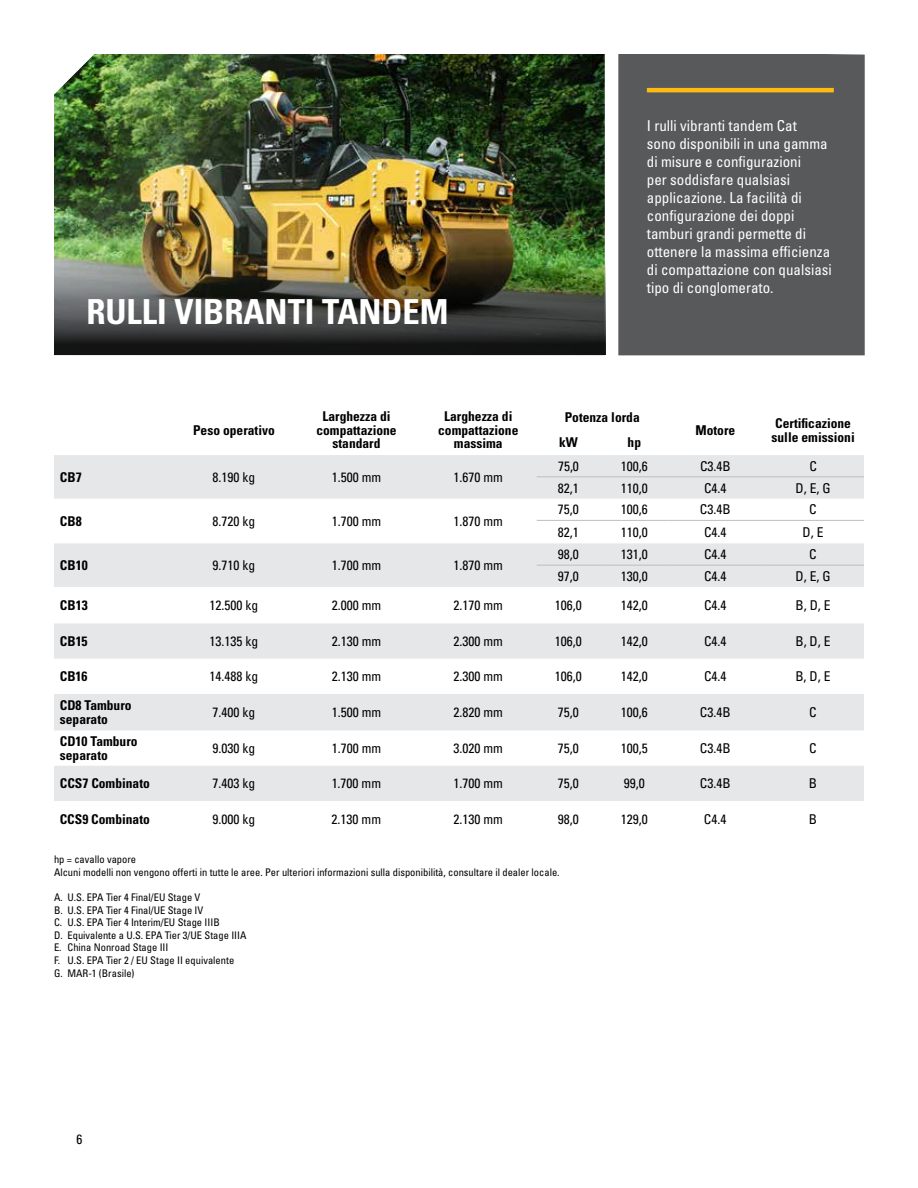
<style>
.page{position:relative;width:918px;height:1188px;background:#fff}
.page>*{position:absolute;margin:0;border:0;box-sizing:border-box;transform-origin:0 0}
.t1{font:700 condensed 34.5px "Univers LT Std";color:#fff}
.t2{font:condensed 15px/18px "Univers LT Std";color:#fff}
.t3{font:condensed 13.5px "Univers LT Std";color:#000}
.t4{font:700 condensed 13.5px/13.5px "Univers LT Std";color:#000}
.t5{font:condensed 10.5px/12.6px "Univers LT Std";color:#000}
</style>
<div class="page">
<img style="left:54px;top:54px;width:551px;height:57px">
<svg style="left:54px;top:455px;width:810px;height:346px;fill:#e6e7e8"></svg>
<hr style="left:537px;top:477px;width:64px;height:1px;background:#bcbec0">
<hr style="left:601px;top:477px;width:68px;height:1px;background:#bcbec0">
<hr style="left:669px;top:477px;width:94px;height:1px;background:#bcbec0">
<hr style="left:763px;top:477px;width:101px;height:1px;background:#bcbec0">
<hr style="left:537px;top:520px;width:64px;height:1px;background:#bcbec0">
<hr style="left:601px;top:520px;width:68px;height:1px;background:#bcbec0">
<hr style="left:669px;top:520px;width:94px;height:1px;background:#bcbec0">
<hr style="left:763px;top:520px;width:101px;height:1px;background:#bcbec0">
<hr style="left:537px;top:565px;width:64px;height:1px;background:#bcbec0">
<hr style="left:601px;top:565px;width:68px;height:1px;background:#bcbec0">
<hr style="left:669px;top:565px;width:94px;height:1px;background:#bcbec0">
<hr style="left:763px;top:565px;width:101px;height:1px;background:#bcbec0">
<div style="left:618px;top:54px;width:247px;height:301px;background:#58595b"></div>
<hr style="left:647px;top:88px;width:187px;height:4px;background:#fdba12">
<img style="left:54px;top:111px;width:552px;height:244px">
<h1 class="t1" style="left:86px;top:290px;width:364px">RULLI VIBRANTI TANDEM</h1>
<p class="t2" style="left:647px;top:116px;width:186px">I rulli vibranti tandem Cat<br>sono disponibili in una gamma di misure e configurazioni<br>per soddisfare qualsiasi applicazione. La facilità di configurazione dei doppi tamburi grandi permette di ottenere la massima efficienza di compattazione con qualsiasi tipo di conglomerato.</p>
<p class="t4" style="left:193px;top:423px;width:83px">Peso operativo</p>
<p class="t4" style="left:316px;top:410px;width:82px;text-align:center">Larghezza di compattazione standard</p>
<p class="t4" style="left:438px;top:410px;width:82px;text-align:center">Larghezza di compattazione massima</p>
<p class="t4" style="left:565px;top:411px;width:77px">Potenza lorda</p>
<p class="t4" style="left:559px;top:436px;width:20px">kW</p>
<p class="t4" style="left:628px;top:436px;width:15px">hp</p>
<p class="t4" style="left:696px;top:423px;width:41px">Motore</p>
<p class="t4" style="left:772px;top:417px;width:85px">Certificazione sulle emissioni</p>
<p class="t4" style="left:60px;top:470px;width:23px">CB7</p>
<p class="t3" style="left:213px;top:468px;width:44px">8.190 kg</p>
<p class="t3" style="left:332px;top:468px;width:51px">1.500 mm</p>
<p class="t3" style="left:454px;top:468px;width:51px">1.670 mm</p>
<p class="t4" style="left:60px;top:514px;width:23px">CB8</p>
<p class="t3" style="left:213px;top:513px;width:44px">8.720 kg</p>
<p class="t3" style="left:332px;top:513px;width:51px">1.700 mm</p>
<p class="t3" style="left:454px;top:513px;width:51px">1.870 mm</p>
<p class="t4" style="left:60px;top:558px;width:29px">CB10</p>
<p class="t3" style="left:213px;top:557px;width:44px">9.710 kg</p>
<p class="t3" style="left:332px;top:557px;width:51px">1.700 mm</p>
<p class="t3" style="left:454px;top:557px;width:51px">1.870 mm</p>
<p class="t3" style="left:558px;top:457px;width:22px">75,0</p>
<p class="t3" style="left:621px;top:457px;width:28px">100,6</p>
<p class="t3" style="left:700px;top:457px;width:32px">C3.4B</p>
<p class="t3" style="left:809px;top:457px;width:9px">C</p>
<p class="t3" style="left:558px;top:479px;width:22px">82,1</p>
<p class="t3" style="left:621px;top:479px;width:28px">110,0</p>
<p class="t3" style="left:704px;top:479px;width:24px">C4.4</p>
<p class="t3" style="left:795px;top:479px;width:37px">D, E, G</p>
<p class="t3" style="left:558px;top:501px;width:22px">75,0</p>
<p class="t3" style="left:621px;top:501px;width:28px">100,6</p>
<p class="t3" style="left:700px;top:501px;width:32px">C3.4B</p>
<p class="t3" style="left:809px;top:501px;width:9px">C</p>
<p class="t3" style="left:558px;top:523px;width:22px">82,1</p>
<p class="t3" style="left:621px;top:523px;width:28px">110,0</p>
<p class="t3" style="left:704px;top:523px;width:24px">C4.4</p>
<p class="t3" style="left:803px;top:523px;width:22px">D, E</p>
<p class="t3" style="left:558px;top:546px;width:22px">98,0</p>
<p class="t3" style="left:621px;top:546px;width:28px">131,0</p>
<p class="t3" style="left:704px;top:546px;width:24px">C4.4</p>
<p class="t3" style="left:809px;top:546px;width:9px">C</p>
<p class="t3" style="left:558px;top:568px;width:22px">97,0</p>
<p class="t3" style="left:621px;top:568px;width:28px">130,0</p>
<p class="t3" style="left:704px;top:568px;width:24px">C4.4</p>
<p class="t3" style="left:795px;top:568px;width:37px">D, E, G</p>
<p class="t4" style="left:60px;top:598px;width:29px">CB13</p>
<p class="t3" style="left:210px;top:597px;width:50px">12.500 kg</p>
<p class="t3" style="left:332px;top:597px;width:51px">2.000 mm</p>
<p class="t3" style="left:454px;top:597px;width:51px">2.170 mm</p>
<p class="t3" style="left:555px;top:597px;width:28px">106,0</p>
<p class="t3" style="left:621px;top:597px;width:28px">142,0</p>
<p class="t3" style="left:704px;top:597px;width:24px">C4.4</p>
<p class="t3" style="left:795px;top:597px;width:37px">B, D, E</p>
<p class="t4" style="left:60px;top:634px;width:29px">CB15</p>
<p class="t3" style="left:210px;top:633px;width:50px">13.135 kg</p>
<p class="t3" style="left:332px;top:633px;width:51px">2.130 mm</p>
<p class="t3" style="left:454px;top:633px;width:51px">2.300 mm</p>
<p class="t3" style="left:555px;top:633px;width:28px">106,0</p>
<p class="t3" style="left:621px;top:633px;width:28px">142,0</p>
<p class="t3" style="left:704px;top:633px;width:24px">C4.4</p>
<p class="t3" style="left:795px;top:633px;width:37px">B, D, E</p>
<p class="t4" style="left:60px;top:670px;width:29px">CB16</p>
<p class="t3" style="left:210px;top:668px;width:50px">14.488 kg</p>
<p class="t3" style="left:332px;top:668px;width:51px">2.130 mm</p>
<p class="t3" style="left:453px;top:668px;width:51px">2.300 mm</p>
<p class="t3" style="left:555px;top:668px;width:28px">106,0</p>
<p class="t3" style="left:621px;top:668px;width:28px">142,0</p>
<p class="t3" style="left:704px;top:668px;width:24px">C4.4</p>
<p class="t3" style="left:795px;top:668px;width:37px">B, D, E</p>
<p class="t4" style="left:60px;top:699px;width:73px">CD8 Tamburo separato</p>
<p class="t3" style="left:213px;top:704px;width:44px">7.400 kg</p>
<p class="t3" style="left:332px;top:704px;width:51px">1.500 mm</p>
<p class="t3" style="left:453px;top:704px;width:51px">2.820 mm</p>
<p class="t3" style="left:558px;top:704px;width:22px">75,0</p>
<p class="t3" style="left:621px;top:704px;width:28px">100,6</p>
<p class="t3" style="left:700px;top:704px;width:32px">C3.4B</p>
<p class="t3" style="left:809px;top:704px;width:9px">C</p>
<p class="t4" style="left:60px;top:735px;width:79px">CD10 Tamburo separato</p>
<p class="t3" style="left:212px;top:740px;width:44px">9.030 kg</p>
<p class="t3" style="left:332px;top:740px;width:51px">1.700 mm</p>
<p class="t3" style="left:453px;top:740px;width:51px">3.020 mm</p>
<p class="t3" style="left:558px;top:740px;width:22px">75,0</p>
<p class="t3" style="left:621px;top:740px;width:28px">100,5</p>
<p class="t3" style="left:700px;top:740px;width:32px">C3.4B</p>
<p class="t3" style="left:809px;top:740px;width:9px">C</p>
<p class="t4" style="left:60px;top:777px;width:92px">CCS7 Combinato</p>
<p class="t3" style="left:212px;top:775px;width:44px">7.403 kg</p>
<p class="t3" style="left:332px;top:775px;width:51px">1.700 mm</p>
<p class="t3" style="left:453px;top:775px;width:51px">1.700 mm</p>
<p class="t3" style="left:558px;top:775px;width:22px">75,0</p>
<p class="t3" style="left:624px;top:775px;width:22px">99,0</p>
<p class="t3" style="left:700px;top:775px;width:32px">C3.4B</p>
<p class="t3" style="left:809px;top:775px;width:10px">B</p>
<p class="t4" style="left:60px;top:812px;width:92px">CCS9 Combinato</p>
<p class="t3" style="left:212px;top:810px;width:44px">9.000 kg</p>
<p class="t3" style="left:332px;top:810px;width:51px">2.130 mm</p>
<p class="t3" style="left:453px;top:810px;width:51px">2.130 mm</p>
<p class="t3" style="left:558px;top:810px;width:22px">98,0</p>
<p class="t3" style="left:621px;top:810px;width:28px">129,0</p>
<p class="t3" style="left:704px;top:810px;width:24px">C4.4</p>
<p class="t3" style="left:809px;top:810px;width:10px">B</p>
<p class="t5" style="left:54px;top:853px;width:507px">hp = cavallo vapore<br>Alcuni modelli non vengono offerti in tutte le aree. Per ulteriori informazioni sulla disponibilità, consultare il dealer locale.</p>
<p class="t5" style="left:54px;top:891px;width:194px">A. U.S. EPA Tier 4 Final/EU Stage V<br>B. U.S. EPA Tier 4 Final/UE Stage IV<br>C. U.S. EPA Tier 4 Interim/EU Stage IIIB<br>D. Equivalente a U.S. EPA Tier 3/UE Stage IIIA E. China Nonroad Stage III<br>F. U.S. EPA Tier 2 / EU Stage II equivalente<br>G. MAR-1 (Brasile)</p>
<p class="t3" style="left:76px;top:1130px;width:7px">6</p>
</div>
